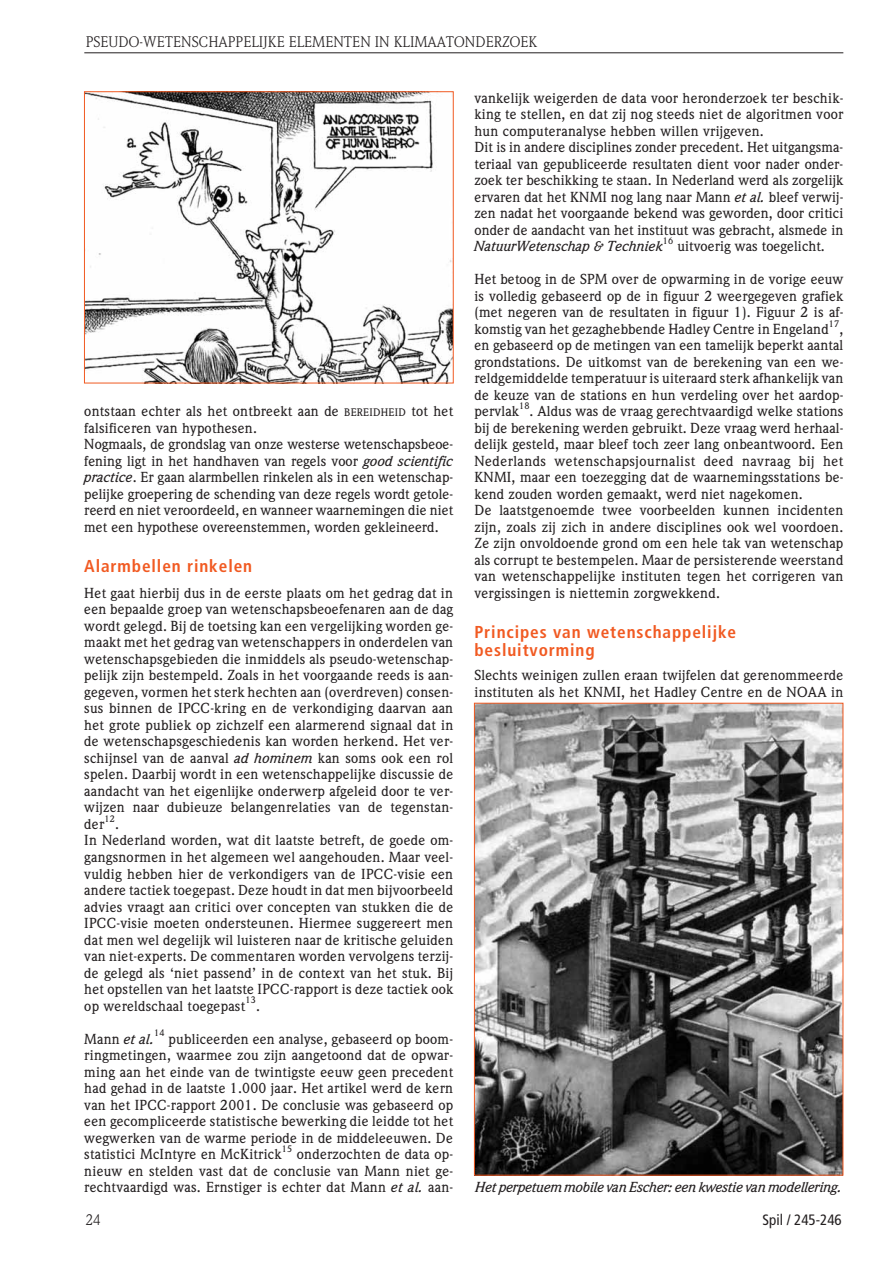
<style>
.page{position:relative;width:893px;height:1263px;background:#fff}
.page>*{position:absolute;margin:0;border:0;box-sizing:border-box;transform-origin:0 0}
.t1{font:700 condensed 17.25px/18px "Frutiger";letter-spacing:.05em;color:#f15a22}
.t2{font:15px "Weidemann";color:#231f20}
.t3{font:condensed 15px "Frutiger";color:#231f20}
.t4{font:15px "Weidemann";color:#231f20;scale:.93 1}
.t5{font:500 14.25px/16.5px "Weidemann";letter-spacing:.015em;color:#231f20}
.t6{font:italic 500 14.25px "Weidemann";letter-spacing:-.01em;color:#231f20}
.t7{font:500 9.3px "Weidemann";letter-spacing:.015em;color:#231f20}
.s1{font-size:10.65px}
.s2{font-style:italic}
.s3{font-style:normal}
</style>
<div class="page">
<hr style="left:84px;top:52px;width:759px;height:1px;background:#231f20">
<img style="left:86px;top:93px;width:366px;height:288px">
<div style="left:84px;top:91px;width:370px;height:292px;border:1px solid #f15a22"></div>
<img style="left:476px;top:705px;width:365px;height:468px">
<p class="t2" style="left:86px;top:36px;width:453px">PSEUDO-WETENSCHAPPELIJKE ELEMENTEN IN KLIMAATONDERZOEK</p>
<p class="t5" style="left:84px;top:404px;width:370px">ontstaan echter als het ontbreekt aan de <span class="s1">BEREIDHEID</span> tot het falsificeren van hypothesen.<br>Nogmaals, de grondslag van onze westerse wetenschapsbeoe&shy;fening ligt in het handhaven van regels voor <span class="s2">good scientific practice</span>. Er gaan alarmbellen rinkelen als in een wetenschap&shy;pelijke groepering de schending van deze regels wordt getole&shy;reerd en niet veroordeeld, en wanneer waarnemingen die niet met een hypothese overeenstemmen, worden gekleineerd.</p>
<p class="t1" style="left:84px;top:558px;width:169px">Alarmbellen rinkelen</p>
<p class="t5" style="left:84px;top:586px;width:370px;text-align:justify">Het gaat hierbij dus in de eerste plaats om het gedrag dat in een bepaalde groep van wetenschapsbeoefenaren aan de dag wordt gelegd. Bij de toetsing kan een vergelijking worden ge&shy;maakt met het gedrag van wetenschappers in onderdelen van wetenschapsgebieden die inmiddels als pseudo-wetenschap&shy;pelijk zijn bestempeld. Zoals in het voorgaande reeds is aan&shy;gegeven, vormen het sterk hechten aan (overdreven) consen&shy;sus binnen de IPCC-kring en de verkondiging daarvan aan het grote publiek op zichzelf een alarmerend signaal dat in de wetenschapsgeschiedenis kan worden herkend. Het ver&shy;schijnsel van de aanval <span class="s2">ad hominem</span> kan soms ook een rol spelen. Daarbij wordt in een wetenschappelijke discussie de aandacht van het eigenlijke onderwerp afgeleid door te ver&shy;wijzen naar dubieuze belangenrelaties van de tegenstan&shy;der</p>
<p class="t7" style="left:105px;top:815px;width:12px">12</p>
<p class="t5" style="left:84px;top:817px;width:370px;text-indent:31px">.<br>In Nederland worden, wat dit laatste betreft, de goede om&shy;gangsnormen in het algemeen wel aangehouden. Maar veel&shy;vuldig hebben hier de verkondigers van de IPCC-visie een andere tactiek toegepast. Deze houdt in dat men bijvoorbeeld advies vraagt aan critici over concepten van stukken die de IPCC-visie moeten ondersteunen. Hiermee suggereert men dat men wel degelijk wil luisteren naar de kritische geluiden van niet-experts. De commentaren worden vervolgens terzij&shy;de gelegd als ‘niet passend’ in de context van het stuk. Bij het opstellen van het laatste IPCC-rapport is deze tactiek ook op wereldschaal toegepast</p>
<p class="t7" style="left:245px;top:997px;width:12px">13</p>
<p class="t5" style="left:256px;top:998px;width:5px">.</p>
<p class="t7" style="left:154px;top:1030px;width:12px">14</p>
<p class="t5" style="left:84px;top:1031px;width:370px;text-align:justify;text-indent:84px">publiceerden een analyse, gebaseerd op boom&shy;ringmetingen, waarmee zou zijn aangetoond dat de opwar&shy;ming aan het einde van de twintigste eeuw geen precedent had gehad in de laatste 1.000 jaar. Het artikel werd de kern van het IPCC-rapport 2001. De conclusie was gebaseerd op een gecompliceerde statistische bewerking die leidde tot het wegwerken van de warme periode in de middeleeuwen. De statistici McIntyre en McKitrick</p>
<p class="t6" style="left:84px;top:1033px;width:71px"><span class="s3">Mann</span> et al.</p>
<p class="t7" style="left:282px;top:1145px;width:12px">15</p>
<p class="t5" style="left:84px;top:1147px;width:370px;text-align:justify;text-indent:213px">onderzochten de data op&shy;nieuw en stelden vast dat de conclusie van Mann niet ge&shy;rechtvaardigd was. Ernstiger is echter dat Mann <span class="s2">et al.</span> aan-</p>
<p class="t5" style="left:474px;top:91px;width:370px">vankelijk weigerden de data voor heronderzoek ter beschik&shy;king te stellen, en dat zij nog steeds niet de algoritmen voor hun computeranalyse hebben willen vrijgeven.<br>Dit is in andere disciplines zonder precedent. Het uitgangsma&shy;teriaal van gepubliceerde resultaten dient voor nader onder&shy;zoek ter beschikking te staan. In Nederland werd als zorgelijk ervaren dat het KNMI nog lang naar Mann <span class="s2">et al.</span> bleef verwij&shy;zen nadat het voorgaande bekend was geworden, door critici onder de aandacht van het instituut was gebracht, alsmede in</p>
<p class="t6" style="left:474px;top:241px;width:190px">NatuurWetenschap &amp; Techniek</p>
<p class="t7" style="left:663px;top:238px;width:12px">16</p>
<p class="t5" style="left:677px;top:239px;width:149px">uitvoerig was toegelicht.</p>
<p class="t5" style="left:474px;top:272px;width:370px;text-align:justify">Het betoog in de SPM over de opwarming in de vorige eeuw is volledig gebaseerd op de in figuur 2 weergegeven grafiek (met negeren van de resultaten in figuur 1). Figuur 2 is af&shy;komstig van het gezaghebbende Hadley Centre in Engeland</p>
<p class="t7" style="left:829px;top:320px;width:12px">17</p>
<p class="t5" style="left:474px;top:322px;width:370px;text-align:justify;text-indent:365px">, en gebaseerd op de metingen van een tamelijk beperkt aantal grondstations. De uitkomst van de berekening van een we&shy;reldgemiddelde temperatuur is uiteraard sterk afhankelijk van de keuze van de stations en hun verdeling over het aardop&shy;pervlak</p>
<p class="t7" style="left:519px;top:403px;width:12px">18</p>
<p class="t5" style="left:474px;top:404px;width:370px;text-indent:55px">. Aldus was de vraag gerechtvaardigd welke stations bij de berekening werden gebruikt. Deze vraag werd herhaal&shy;delijk gesteld, maar bleef toch zeer lang onbeantwoord. Een Nederlands wetenschapsjournalist deed navraag bij het KNMI, maar een toezegging dat de waarnemingsstations be&shy;kend zouden worden gemaakt, werd niet nagekomen.<br>De laatstgenoemde twee voorbeelden kunnen incidenten zijn, zoals zij zich in andere disciplines ook wel voordoen.<br>Ze zijn onvoldoende grond om een hele tak van wetenschap als corrupt te bestempelen. Maar de persisterende weerstand van wetenschappelijke instituten tegen het corrigeren van vergissingen is niettemin zorgwekkend.</p>
<p class="t1" style="left:474px;top:624px;width:263px">Principes van wetenschappelijke besluitvorming</p>
<p class="t5" style="left:474px;top:668px;width:370px">Slechts weinigen zullen eraan twijfelen dat gerenommeerde instituten als het KNMI, het Hadley Centre en de NOAA in</p>
<p class="t6" style="left:476px;top:1182px;width:368px">Het perpetuem mobile van Escher: een kwestie van modellering.</p>
<p class="t4" style="left:86px;top:1214px;width:17px">24</p>
<p class="t3" style="left:763px;top:1214px;width:81px">Spil / 245-246</p>
</div>
